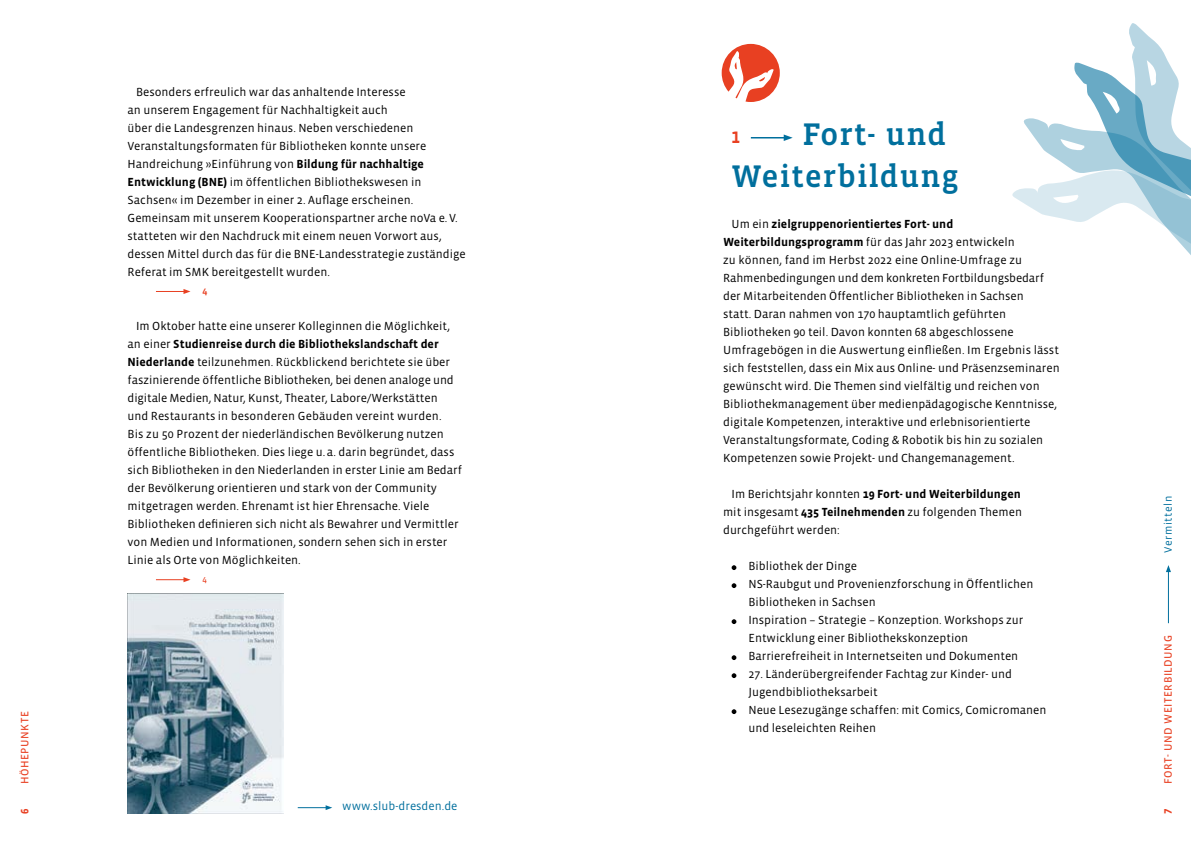
<style>
.page{position:relative;width:1191px;height:842px;background:#fff}
.page>*{position:absolute;margin:0;border:0;box-sizing:border-box;transform-origin:0 0}
.t1{font:500 32px/42px "Vista Slab OT";letter-spacing:.03em;color:#006f9d}
.t2{font:700 17px "Vista Sans OT";color:#e84022}
.t3{font:12px/18px "Vista Sans OT";color:#000}
.t4{font:12px "Vista Sans OT";color:#006f9d}
.t5{font:11px "Vista Sans OT";letter-spacing:.05em;color:#e84022}
.t6{font:11px "Vista Sans OT";letter-spacing:.05em;color:#006f9d}
.t7{font:700 11px "Vista Sans OT";color:#e84022}
.t8{font:500 10px "Vista Slab OT";color:#e84022}
.t9{font:9px "Vista Slab OT";color:#e84022}
.s1{font-weight:700}
</style>
<div class="page">
<hr style="left:1168px;top:570px;width:1px;height:53px;background:#006f9d">
<svg style="left:1166px;top:565px;width:5px;height:7px"></svg>
<svg style="left:156px;top:289px;width:34px;height:5px"></svg>
<hr style="left:751px;top:137px;width:35px;height:1px;background:#006f9d">
<svg style="left:783px;top:134px;width:9px;height:7px"></svg>
<svg style="left:731px;top:565px;width:5px;height:5px"></svg>
<svg style="left:731px;top:583px;width:5px;height:5px"></svg>
<svg style="left:731px;top:619px;width:5px;height:5px"></svg>
<svg style="left:731px;top:655px;width:5px;height:5px"></svg>
<svg style="left:731px;top:673px;width:5px;height:5px"></svg>
<svg style="left:731px;top:709px;width:5px;height:5px"></svg>
<svg style="left:721px;top:44px;width:59px;height:58px"></svg>
<svg style="left:156px;top:577px;width:34px;height:5px"></svg>
<img style="left:128px;top:594px;width:155px;height:220px">
<svg style="left:1012px;top:23px;width:179px;height:232px"></svg>
<svg style="left:298px;top:805px;width:34px;height:5px"></svg>
<p class="t5" style="left:19px;top:784px;width:75px;rotate:-90deg">HÖHEPUNKTE</p>
<p class="t7" style="left:19px;top:814px;width:7px;rotate:-90deg">6</p>
<p class="t3" style="left:128px;top:83px;width:340px;text-indent:9px">Besonders erfreulich war das anhaltende Interesse<br>an unserem Engagement für Nachhaltigkeit auch<br>über die Landesgrenzen hinaus. Neben verschiedenen Veranstaltungsformaten für Bibliotheken konnte unsere Handreichung »Einführung von <span class="s1">Bildung für nachhaltige Entwicklung (BNE)</span> im öffentlichen Bibliothekswesen in Sachsen« im Dezember in einer 2. Auflage erscheinen.<br>Gemeinsam mit unserem Kooperationspartner arche noVa e.V. statteten wir den Nachdruck mit einem neuen Vorwort aus, dessen Mittel durch das für die BNE-Landesstrategie zuständige Referat im SMK bereitgestellt wurden.</p>
<p class="t8" style="left:203px;top:286px;width:6px">4</p>
<p class="t3" style="left:128px;top:317px;width:336px;text-indent:9px">Im Oktober hatte eine unserer Kolleginnen die Möglichkeit, an einer <span class="s1">Studienreise durch die Bibliothekslandschaft der Niederlande</span> teilzunehmen. Rückblickend berichtete sie über faszinierende öffentliche Bibliotheken, bei denen analoge und digitale Medien, Natur, Kunst, Theater, Labore/Werkstätten<br>und Restaurants in besonderen Gebäuden vereint wurden.<br>Bis zu 50 Prozent der niederländischen Bevölkerung nutzen öffentliche Bibliotheken. Dies liege u.a. darin begründet, dass sich Bibliotheken in den Niederlanden in erster Linie am Bedarf der Bevölkerung orientieren und stark von der Community mitgetragen werden. Ehrenamt ist hier Ehrensache. Viele Bibliotheken definieren sich nicht als Bewahrer und Vermittler von Medien und Informationen, sondern sehen sich in erster Linie als Orte von Möglichkeiten.</p>
<p class="t9" style="left:203px;top:574px;width:6px">4</p>
<p class="t4" style="left:342px;top:800px;width:117px">www.slub-dresden.de</p>
<h1 class="t1" style="left:731px;top:114px;width:228px;text-indent:71px">Fort- und<br>Weiterbildung</h1>
<p class="t3" style="left:723px;top:215px;width:338px;text-indent:9px">Um ein <span class="s1">zielgruppenorientiertes Fort- und Weiterbildungsprogramm</span> für das Jahr 2023 entwickeln<br>zu können, fand im Herbst 2022 eine Online-Umfrage zu Rahmenbedingungen und dem konkreten Fortbildungsbedarf der Mitarbeitenden Öffentlicher Bibliotheken in Sachsen<br>statt. Daran nahmen von 170 hauptamtlich geführten Bibliotheken 90 teil. Davon konnten 68 abgeschlossene Umfragebögen in die Auswertung einfließen. Im Ergebnis lässt sich feststellen, dass ein Mix aus Online- und Präsenzseminaren gewünscht wird. Die Themen sind vielfältig und reichen von Bibliothekmanagement über medienpädagogische Kenntnisse, digitale Kompetenzen, interaktive und erlebnisorientierte Veranstaltungsformate, Coding &amp; Robotik bis hin zu sozialen Kompetenzen sowie Projekt- und Changemanagement.</p>
<p class="t3" style="left:723px;top:485px;width:300px;text-align:justify;text-indent:9px">Im Berichtsjahr konnten <span class="s1">19 Fort- und Weiterbildungen </span>mit insgesamt <span class="s1">435 Teilnehmenden</span> zu folgenden Themen durchgeführt werden:</p>
<p class="t3" style="left:748px;top:557px;width:286px">Bibliothek der Dinge<br>NS-Raubgut und Provenienzforschung in Öffentlichen Bibliotheken in Sachsen<br>Inspiration – Strategie – Konzeption. Workshops zur Entwicklung einer Bibliothekskonzeption Barrierefreiheit in Internetseiten und Dokumenten</p>
<p class="t3" style="left:748px;top:665px;width:300px">27. Länderübergreifender Fachtag zur Kinder- und Jugendbibliotheksarbeit<br>Neue Lesezugänge schaffen: mit Comics, Comicromanen und leseleichten Reihen</p>
<h2 class="t2" style="left:731px;top:129px;width:10px">1</h2>
<p class="t6" style="left:1162px;top:553px;width:58px;rotate:-90deg">Vermitteln</p>
<p class="t5" style="left:1162px;top:784px;width:151px;rotate:-90deg">FORT- UND WEITERBILDUNG</p>
<p class="t7" style="left:1162px;top:814px;width:7px;rotate:-90deg">7</p>
</div>
